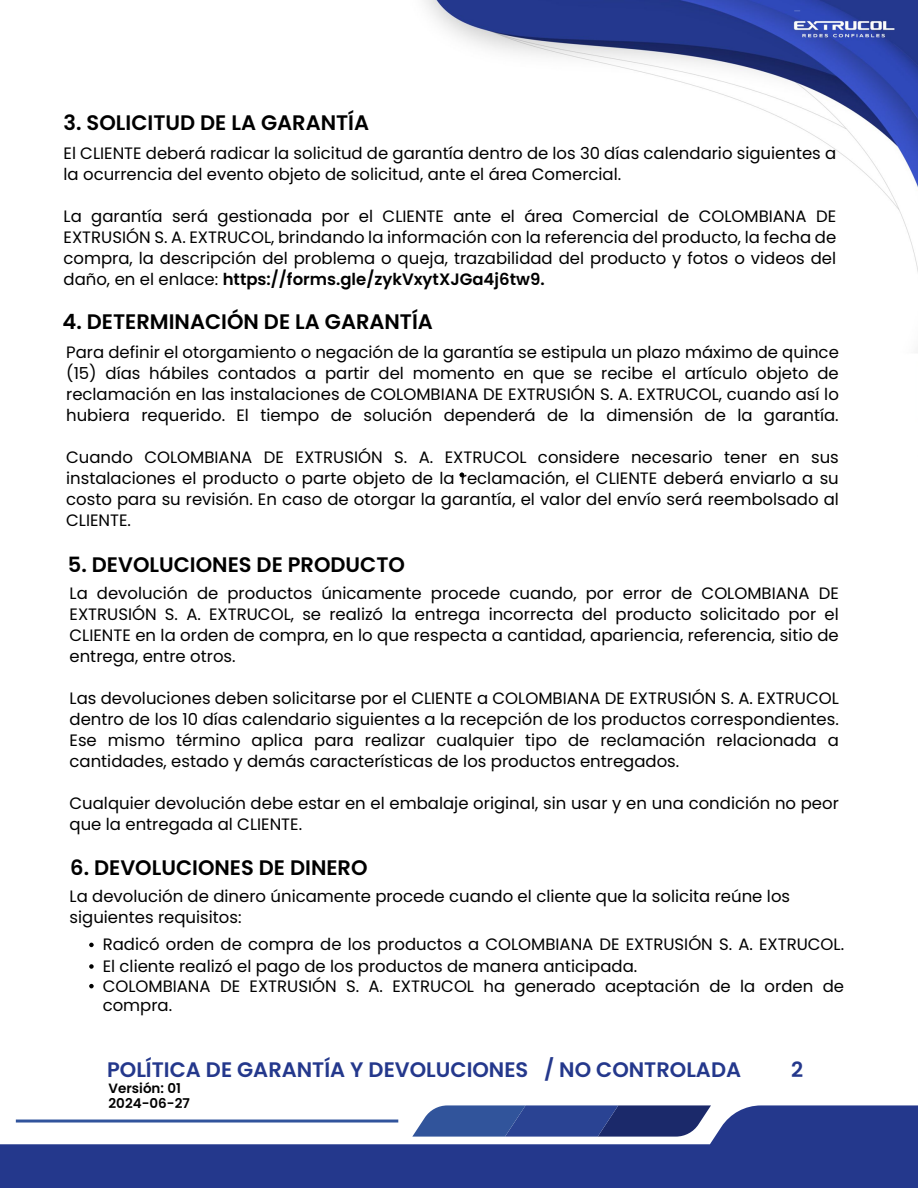
<style>
.page{position:relative;width:918px;height:1188px;background:#fff}
.page>*{position:absolute;margin:0;border:0;box-sizing:border-box;transform-origin:0 0}
.t1{font:600 21px "Poppins";color:#000}
.t2{font:600 21px "Poppins";color:#24388c}
.t3{font:16.5px/21px "Poppins";color:#000}
.t4{font:600 13.5px/15px "Poppins";color:#000}
.s1{font-weight:600}
</style>
<div class="page">
<svg style="left:0;top:1105px;width:918px;height:83px;fill:#24388c"></svg>
<hr style="left:16px;top:1120px;width:382px;height:3px;background:#31549c">
<img style="left:424px;top:0;width:494px;height:272px">
<svg style="left:89px;top:943px;width:5px;height:4px"></svg>
<svg style="left:89px;top:964px;width:5px;height:5px"></svg>
<svg style="left:89px;top:984px;width:5px;height:4px"></svg>
<svg style="left:460px;top:473px;width:4px;height:4px"></svg>
<p class="t1" style="left:64px;top:111px;width:307px">3. SOLICITUD DE LA GARANTÍA</p>
<p class="t3" style="left:64px;top:143px;width:774px">El CLIENTE deberá radicar la solicitud de garantía dentro de los 30 días calendario siguientes a la ocurrencia del evento objeto de solicitud, ante el área Comercial.</p>
<p class="t3" style="left:64px;top:206px;width:774px;text-align:justify">La garantía será gestionada por el CLIENTE ante el área Comercial de COLOMBIANA DE EXTRUSIÓN S. A. EXTRUCOL, brindando la información con la referencia del producto, la fecha de compra, la descripción del problema o queja, trazabilidad del producto y fotos o videos del daño, en el enlace: <span class="s1">https://forms.gle/zykVxytXJGa4j6tw9.</span></p>
<p class="t1" style="left:63px;top:310px;width:372px">4. DETERMINACIÓN DE LA GARANTÍA</p>
<p class="t3" style="left:66px;top:341px;width:774px;text-align:justify">Para definir el otorgamiento o negación de la garantía se estipula un plazo máximo de quince (15) días hábiles contados a partir del momento en que se recibe el artículo objeto de reclamación en las instalaciones de COLOMBIANA DE EXTRUSIÓN S. A. EXTRUCOL, cuando así lo hubiera requerido. El tiempo de solución dependerá de la dimensión de la garantía.</p>
<p class="t3" style="left:66px;top:446px;width:774px;text-align:justify">Cuando COLOMBIANA DE EXTRUSIÓN S. A. EXTRUCOL considere necesario tener en sus instalaciones el producto o parte objeto de la reclamación, el CLIENTE deberá enviarlo a su costo para su revisión. En caso de otorgar la garantía, el valor del envío será reembolsado al CLIENTE.</p>
<p class="t1" style="left:68px;top:552px;width:339px">5. DEVOLUCIONES DE PRODUCTO</p>
<p class="t3" style="left:70px;top:583px;width:771px;text-align:justify">La devolución de productos únicamente procede cuando, por error de COLOMBIANA DE EXTRUSIÓN S. A. EXTRUCOL, se realizó la entrega incorrecta del producto solicitado por el CLIENTE en la orden de compra, en lo que respecta a cantidad, apariencia, referencia, sitio de entrega, entre otros.</p>
<p class="t3" style="left:70px;top:688px;width:771px;text-align:justify">Las devoluciones deben solicitarse por el CLIENTE a COLOMBIANA DE EXTRUSIÓN S. A. EXTRUCOL dentro de los 10 días calendario siguientes a la recepción de los productos correspondientes.<br>Ese mismo término aplica para realizar cualquier tipo de reclamación relacionada a cantidades, estado y demás características de los productos entregados.</p>
<p class="t3" style="left:70px;top:793px;width:771px">Cualquier devolución debe estar en el embalaje original, sin usar y en una condición no peor que la entregada al CLIENTE.</p>
<p class="t1" style="left:70px;top:855px;width:299px">6. DEVOLUCIONES DE DINERO</p>
<p class="t3" style="left:70px;top:886px;width:722px">La devolución de dinero únicamente procede cuando el cliente que la solicita reúne los siguientes requisitos:</p>
<p class="t3" style="left:103px;top:933px;width:743px;line-height:22.5px">Radicó orden de compra de los productos a COLOMBIANA DE EXTRUSIÓN S. A. EXTRUCOL.<br>El cliente realizó el pago de los productos de manera anticipada.</p>
<p class="t3" style="left:103px;top:977px;width:743px;line-height:19.5px">COLOMBIANA DE EXTRUSIÓN S. A. EXTRUCOL ha generado aceptación de la orden de compra.</p>
<p class="t2" style="left:107px;top:1057px;width:636px">POLÍTICA DE GARANTÍA Y DEVOLUCIONES / NO CONTROLADA</p>
<p class="t2" style="left:791px;top:1057px;width:14px">2</p>
<p class="t4" style="left:109px;top:1080px;width:83px">Versión: 01<br>2024-06-27</p>
</div>
